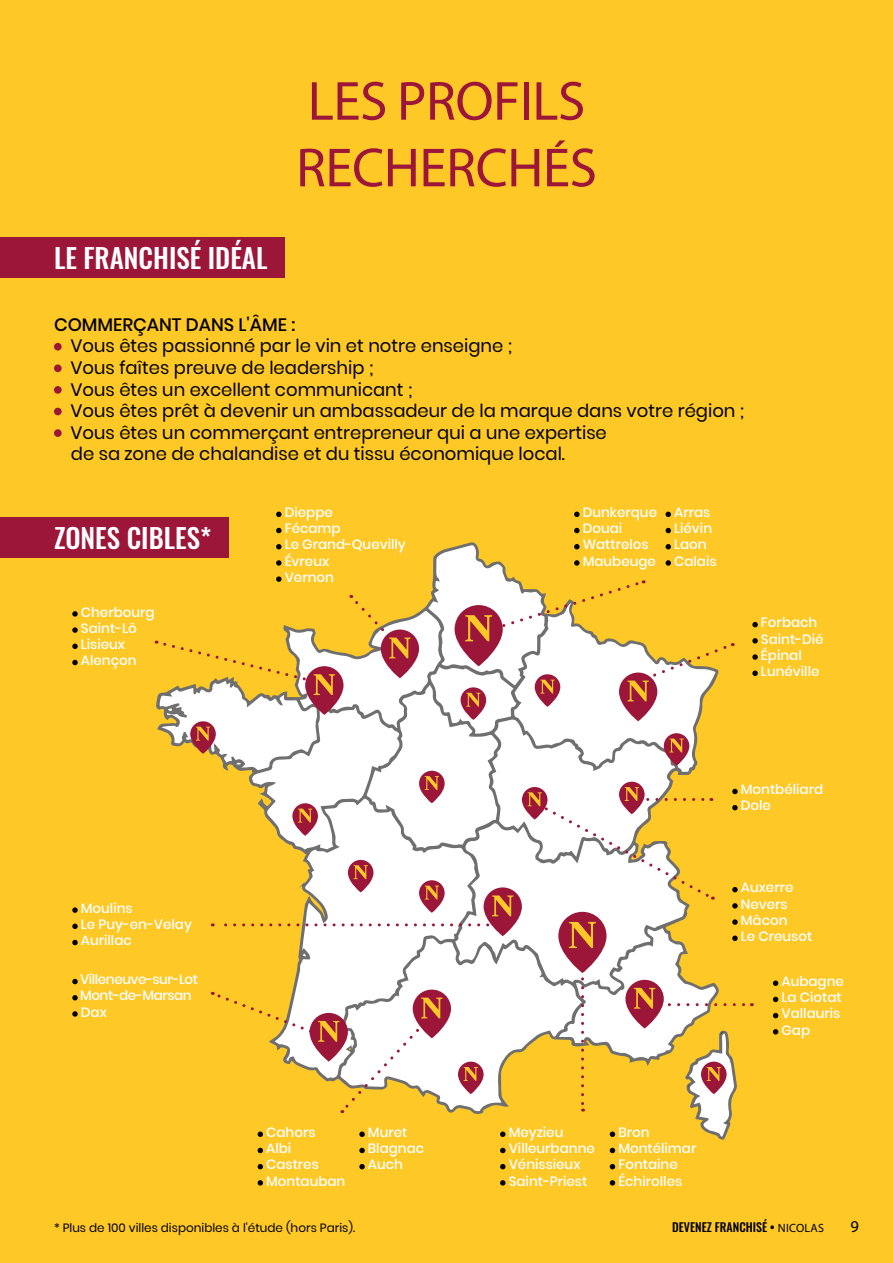
<style>
.page{position:relative;width:893px;height:1263px;background:#fec827}
.page>*{position:absolute;margin:0;border:0;box-sizing:border-box;transform-origin:0 0}
.t1{font:55.5px/66.6px "Myriad Pro";letter-spacing:-.01em;color:#9c163a}
.t2{font:500 27px "Oswald";color:#fff}
.t3{font:18px/21.6px "Poppins";color:#000}
.t4{font:500 18px "Poppins";color:#000}
.t5{font:16.5px "Myriad Pro";color:#000}
.t6{font:500 13.5px/16.2px "Poppins";color:#fff}
.t7{font:500 13.5px/16.2px "Poppins";letter-spacing:-.03em;color:#fff}
.t8{font:12px "Poppins";color:#000}
.t9{font:500 12px "Oswald";color:#000}
.s1{font-family:"Myriad Pro";font-weight:400}
</style>
<div class="page">
<svg style="left:72px;top:611px;width:6px;height:6px"></svg>
<svg style="left:72px;top:627px;width:6px;height:6px"></svg>
<svg style="left:72px;top:644px;width:6px;height:5px"></svg>
<svg style="left:72px;top:660px;width:6px;height:5px"></svg>
<svg style="left:72px;top:907px;width:6px;height:6px"></svg>
<svg style="left:72px;top:923px;width:6px;height:6px"></svg>
<svg style="left:72px;top:940px;width:6px;height:5px"></svg>
<svg style="left:72px;top:979px;width:6px;height:5px"></svg>
<svg style="left:72px;top:995px;width:6px;height:5px"></svg>
<svg style="left:72px;top:1011px;width:6px;height:6px"></svg>
<svg style="left:773px;top:980px;width:5px;height:6px"></svg>
<svg style="left:773px;top:997px;width:5px;height:5px"></svg>
<svg style="left:773px;top:1013px;width:5px;height:5px"></svg>
<svg style="left:773px;top:1029px;width:5px;height:5px"></svg>
<svg style="left:500px;top:1148px;width:5px;height:5px"></svg>
<svg style="left:500px;top:1164px;width:5px;height:5px"></svg>
<svg style="left:500px;top:1180px;width:5px;height:5px"></svg>
<svg style="left:610px;top:1148px;width:5px;height:5px"></svg>
<svg style="left:610px;top:1164px;width:5px;height:5px"></svg>
<svg style="left:610px;top:1180px;width:5px;height:5px"></svg>
<svg style="left:258px;top:1148px;width:5px;height:5px"></svg>
<svg style="left:258px;top:1164px;width:5px;height:5px"></svg>
<svg style="left:258px;top:1180px;width:5px;height:5px"></svg>
<svg style="left:359px;top:1148px;width:6px;height:5px"></svg>
<svg style="left:359px;top:1164px;width:6px;height:5px"></svg>
<svg style="left:54px;top:343px;width:8px;height:7px"></svg>
<svg style="left:54px;top:364px;width:8px;height:8px"></svg>
<svg style="left:54px;top:386px;width:8px;height:8px"></svg>
<svg style="left:54px;top:408px;width:8px;height:7px"></svg>
<svg style="left:54px;top:429px;width:8px;height:8px"></svg>
<div style="left:0;top:237px;width:284px;height:41px;background:#9c163a"></div>
<div style="left:0;top:517px;width:228px;height:40px;background:#9c163a"></div>
<svg style="left:155px;top:511px;width:603px;height:629px"></svg>
<h2 class="t2" style="left:54px;top:244px;width:215px">LE FRANCHISÉ IDÉAL</h2>
<h1 class="t1" style="left:296px;top:67px;width:302px">LES PROFILS<br>RECHERCHÉS</h1>
<h3 class="t4" style="left:54px;top:314px;width:243px">COMMERÇANT DANS L'ÂME :</h3>
<p class="t3" style="left:71px;top:335px;width:675px">Vous êtes passionné par le vin et notre enseigne ;<br>Vous faîtes preuve de leadership ;<br>Vous êtes un excellent communicant ;<br>Vous êtes prêt à devenir un ambassadeur de la marque dans votre région ; Vous êtes un commerçant entrepreneur qui a une expertise<br>de sa zone de chalandise et du tissu économique local.</p>
<h2 class="t2" style="left:54px;top:524px;width:159px">ZONES CIBLES*</h2>
<p class="t6" style="left:81px;top:604px;width:75px">Cherbourg<br>Saint-Lô<br>Lisieux<br>Alençon</p>
<p class="t6" style="left:285px;top:504px;width:123px">Dieppe<br>Fécamp<br>Le Grand-Quevilly<br>Évreux<br>Vernon</p>
<p class="t6" style="left:583px;top:504px;width:76px">Dunkerque<br>Douai<br>Wattrelos<br>Maubeuge</p>
<p class="t6" style="left:674px;top:504px;width:44px">Arras<br>Liévin<br>Laon<br>Calais</p>
<p class="t6" style="left:761px;top:615px;width:64px">Forbach<br>Saint-Dié<br>Épinal<br>Lunéville</p>
<p class="t6" style="left:741px;top:781px;width:84px">Montbéliard<br>Dole</p>
<p class="t6" style="left:741px;top:880px;width:73px">Auxerre<br>Nevers<br>Mâcon<br>Le Creusot</p>
<p class="t6" style="left:81px;top:900px;width:113px">Moulins<br>Le Puy-en-Velay<br>Aurillac</p>
<p class="t7" style="left:80px;top:971px;width:120px">Villeneuve-sur-Lot<br>Mont-de-Marsan<br>Dax</p>
<p class="t6" style="left:781px;top:973px;width:64px">Aubagne<br>La Ciotat<br>Vallauris<br>Gap</p>
<p class="t6" style="left:266px;top:1124px;width:81px">Cahors<br>Albi<br>Castres<br>Montauban</p>
<p class="t6" style="left:368px;top:1124px;width:58px">Muret<br>Blagnac<br>Auch</p>
<p class="t8" style="left:54px;top:1221px;width:303px">* Plus de 100 villes disponibles à l'étude (hors Paris).</p>
<p class="t6" style="left:509px;top:1124px;width:88px">Meyzieu<br>Villeurbanne<br>Vénissieux<br>Saint-Priest</p>
<p class="t6" style="left:618px;top:1124px;width:80px">Bron<br>Montélimar<br>Fontaine<br>Échirolles</p>
<p class="t9" style="left:672px;top:1221px;width:153px">DEVENEZ FRANCHISÉ • <span class="s1">NICOLAS</span></p>
<p class="t5" style="left:850px;top:1216px;width:10px">9</p>
</div>
